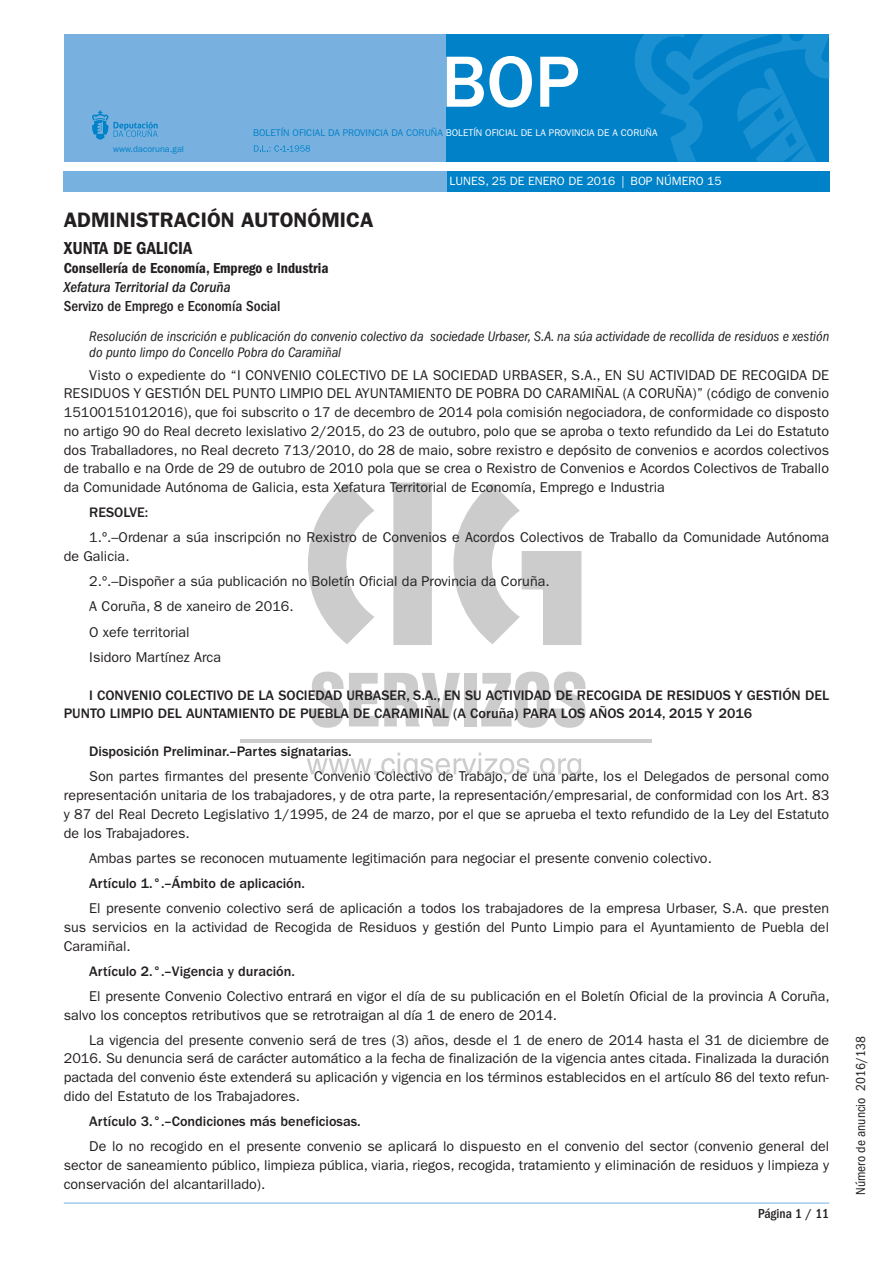
<style>
.page{position:relative;width:893px;height:1263px;background:#fff}
.page>*{position:absolute;margin:0;border:0;box-sizing:border-box;transform-origin:0 0}
.t1{font:500 75px "ITC Franklin Gothic Std";color:#fff}
.t2{font:600 21px "ITC Franklin Gothic Std";color:#231f20}
.t3{font:18px "ITC Franklin Gothic Std Dm Cd";color:#231f20}
.t4{font:15px "ITC Franklin Gothic Std Dm Cd";color:#231f20}
.t5{font:500 condensed 15px "ITC Franklin Gothic Std";color:#231f20}
.t6{font:italic 500 condensed 15px "ITC Franklin Gothic Std";color:#231f20}
.t7{font:14.25px/18.8px "ITC Franklin Gothic Std";color:#231f20;text-align:justify}
.t8{font:500 14.25px/18.8px "ITC Franklin Gothic Std";color:#231f20}
.t9{font:italic condensed 14.25px/16.5px "ITC Franklin Gothic Std";color:#231f20}
.t10{font:condensed 13.5px "ITC Franklin Gothic Std";color:#231f20}
.t11{font:500 condensed 13.5px "ITC Franklin Gothic Std";color:#231f20}
.t12{font:12px "ITC Franklin Gothic Std";color:#fff}
.t13{font:9.75px "ITC Franklin Gothic Std";color:#fff}
.t14{font:9px "ITC Franklin Gothic Std";color:#0081c8}
.s1{color:#0081c8}
</style>
<div class="page">
<svg style="left:308px;top:483px;width:273px;height:162px"></svg>
<hr style="left:240px;top:739px;width:411px;height:3px;background:#ccc">
<svg style="left:307px;top:752px;width:274px;height:29px"></svg>
<svg style="left:311px;top:672px;width:149px;height:56px"></svg>
<div style="left:464px;top:673px;width:13px;height:53px;background:#ccc"></div>
<svg style="left:481px;top:672px;width:105px;height:56px"></svg>
<div style="left:64px;top:34px;width:382px;height:128px;background:#78b1df"></div>
<div style="left:446px;top:34px;width:383px;height:128px;background:#0081c8"></div>
<svg style="left:254px;top:145px;width:56px;height:7px"></svg>
<svg style="left:92px;top:110px;width:66px;height:30px"></svg>
<svg style="left:635px;top:34px;width:194px;height:128px"></svg>
<div style="left:446px;top:171px;width:383px;height:20px;background:#0082c8"></div>
<div style="left:64px;top:171px;width:383px;height:20px;background:#76b1df"></div>
<hr style="left:64px;top:1203px;width:765px;height:1px;background:#76b1df">
<p class="t14" style="left:113px;top:143px;width:72px">www.dacoruna.gal</p>
<h1 class="t1" style="left:441px;top:40px;width:140px">BOP</h1>
<p class="t13" style="left:253px;top:127px;width:406px"><span class="s1">BOLETÍN OFICIAL DA PROVINCIA DA CORUÑA</span> BOLETÍN OFICIAL DE LA PROVINCIA DE A CORUÑA</p>
<p class="t12" style="left:450px;top:174px;width:274px">LUNES, 25 DE ENERO DE 2016 | BOP NÚMERO 15</p>
<h2 class="t2" style="left:64px;top:207px;width:311px">ADMINISTRACIÓN AUTONÓMICA</h2>
<p class="t3" style="left:64px;top:237px;width:130px">Xunta de Galicia</p>
<p class="t4" style="left:64px;top:259px;width:266px">Consellería de Economía, Emprego e Industria</p>
<p class="t6" style="left:64px;top:279px;width:168px">Xefatura Territorial da Coruña</p>
<p class="t5" style="left:64px;top:298px;width:218px">Servizo de Emprego e Economía Social</p>
<p class="t9" style="left:89px;top:328px;width:741px">Resolución de inscrición e publicación do convenio colectivo da sociedade Urbaser, S.A. na súa actividade de recollida de residuos e xestión do punto limpo do Concello Pobra do Caramiñal</p>
<p class="t7" style="left:64px;top:366px;width:767px;text-indent:26px">Visto o expediente do “I CONVENIO COLECTIVO DE LA SOCIEDAD URBASER, S.A., EN SU ACTIVIDAD DE RECOGIDA DE RESIDUOS Y GESTIÓN DEL PUNTO LIMPIO DEL AYUNTAMIENTO DE POBRA DO CARAMIÑAL (A CORUÑA)” (código de convenio 15100151012016), que foi subscrito o 17 de decembro de 2014 pola comisión negociadora, de conformidade co disposto no artigo 90 do Real decreto lexislativo 2/2015, do 23 de outubro, polo que se aproba o texto refundido da Lei do Estatuto dos Traballadores, no Real decreto 713/2010, do 28 de maio, sobre rexistro e depósito de convenios e acordos colectivos de traballo e na Orde de 29 de outubro de 2010 pola que se crea o Rexistro de Convenios e Acordos Colectivos de Traballo da Comunidade Autónoma de Galicia, esta Xefatura Territorial de Economía, Emprego e Industria</p>
<p class="t8" style="left:89px;top:503px;width:61px">RESOLVE:</p>
<p class="t7" style="left:64px;top:528px;width:767px;text-indent:26px">1.º.–Ordenar a súa inscripción no Rexistro de Convenios e Acordos Colectivos de Traballo da Comunidade Autónoma de Galicia.</p>
<p class="t7" style="left:89px;top:569px;width:462px;line-height:25px;text-align:left">2.º.–Dispoñer a súa publicación no Boletín Oficial da Provincia da Coruña.<br>A Coruña, 8 de xaneiro de 2016.<br>O xefe territorial<br>Isidoro Martínez Arca</p>
<p class="t8" style="left:64px;top:686px;width:767px;text-indent:26px">I CONVENIO COLECTIVO DE LA SOCIEDAD URBASER, S.A., EN SU ACTIVIDAD DE RECOGIDA DE RESIDUOS Y GESTIÓN DEL<br>PUNTO LIMPIO DEL AUNTAMIENTO DE PUEBLA DE CARAMIÑAL (A Coruña) PARA LOS AÑOS 2014, 2015 Y 2016</p>
<p class="t8" style="left:89px;top:742px;width:264px">Disposición Preliminar.–Partes signatarias.</p>
<p class="t7" style="left:64px;top:767px;width:767px;text-indent:26px">Son partes firmantes del presente Convenio Colectivo de Trabajo, de una parte, los el Delegados de personal como representación unitaria de los trabajadores, y de otra parte, la representación/empresarial, de conformidad con los Art. 83 y 87 del Real Decreto Legislativo 1/1995, de 24 de marzo, por el que se aprueba el texto refundido de la Ley del Estatuto de los Trabajadores.</p>
<p class="t7" style="left:89px;top:849px;width:624px">Ambas partes se reconocen mutuamente legitimación para negociar el presente convenio colectivo.</p>
<p class="t8" style="left:89px;top:874px;width:217px">Artículo 1.°.–Ámbito de aplicación.</p>
<p class="t7" style="left:64px;top:899px;width:767px;text-indent:26px">El presente convenio colectivo será de aplicación a todos los trabajadores de la empresa Urbaser, S.A. que presten sus servicios en la actividad de Recogida de Residuos y gestión del Punto Limpio para el Ayuntamiento de Puebla del Caramiñal.</p>
<p class="t8" style="left:89px;top:962px;width:207px">Artículo 2.°.–Vigencia y duración.</p>
<p class="t7" style="left:64px;top:987px;width:768px;text-indent:26px">El presente Convenio Colectivo entrará en vigor el día de su publicación en el Boletín Oficial de la provincia A Coruña, salvo los conceptos retributivos que se retrotraigan al día 1 de enero de 2014.</p>
<p class="t7" style="left:64px;top:1030px;width:767px;text-indent:26px">La vigencia del presente convenio será de tres (3) años, desde el 1 de enero de 2014 hasta el 31 de diciembre de 2016. Su denuncia será de carácter automático a la fecha de finalización de la vigencia antes citada. Finalizada la duración pactada del convenio éste extenderá su aplicación y vigencia en los términos establecidos en el artículo 86 del texto refun&shy;dido del Estatuto de los Trabajadores.</p>
<p class="t8" style="left:89px;top:1112px;width:273px">Artículo 3.°.–Condiciones más beneficiosas.</p>
<p class="t7" style="left:64px;top:1137px;width:767px;text-indent:26px">De lo no recogido en el presente convenio se aplicará lo dispuesto en el convenio del sector (convenio general del sector de saneamiento público, limpieza pública, viaria, riegos, recogida, tratamiento y eliminación de residuos y limpieza y conservación del alcantarillado).</p>
<p class="t11" style="left:758px;top:1206px;width:73px">Página 1 / 11</p>
<p class="t10" style="left:853px;top:1195px;width:160px;rotate:-90deg">Número de anuncio 2016/138</p>
</div>
